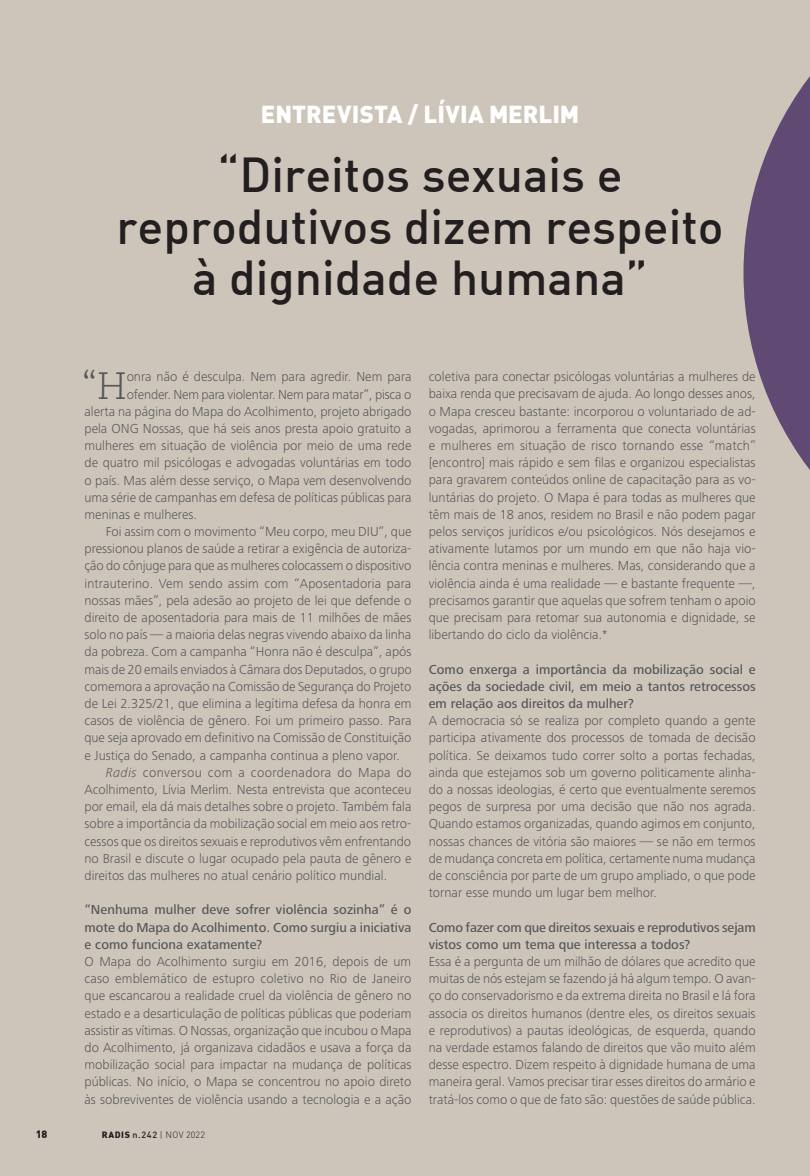
<style>
.page{position:relative;width:810px;height:1176px;background:#fff}
.page>*{position:absolute;margin:0;border:0;box-sizing:border-box;transform-origin:0 0}
.Titulo_H3___Entrevis{font:500 48px/51.6px "DIN Alternate";color:#231f20;text-align:center}
.Capitular_2_linhas{font:300 38.1px "Caecilia LT Std";color:#57585a}
.Entrevistado{font:900 24px "DIN Alternate";color:#fff}
.Entrevista___Corpo_d{font:300 13.5px/17.2px "Frutiger Next LT";color:#57585a;text-align:justify}
.Corpo_de_texto{font:300 13.5px/17.2px "Frutiger Next LT";color:#57585a;text-align:justify}
.Capitular_2_linhas-2{font:300 13.5px "Frutiger Next LT";color:#57585a}
.Entrevista___Pergunt{font:500 13.5px/17.2px "Frutiger Next LT";color:#57585a;text-align:justify}
.t1{font:900 10.5px "DIN";color:#231f20}
.t2{font:300 9px "DIN";letter-spacing:.02em;color:#231f20}
.s1{font-style:italic}
.s2{font-weight:900}
.s3{font-weight:500}
</style>
<div class="page">
<div style="left:0;top:0;width:809px;height:1175px;background:#cec5ba"></div>
<svg style="left:743px;top:77px;width:66px;height:392px;fill:#604a74"></svg>
<p class="Entrevistado" style="left:261px;top:98px;width:320px">ENTREVISTA / LÍVIA MERLIM</p>
<p class="Titulo_H3___Entrevis" style="left:116px;top:147px;width:608px">“Direitos sexuais e reprodutivos dizem respeito à dignidade humana”</p>
<p class="Capitular_2_linhas" style="left:82px;top:364px;width:46px">“H</p>
<p class="Capitular_2_linhas-2" style="left:127px;top:369px;width:286px">onra não é desculpa. Nem para agredir. Nem para</p>
<p class="Capitular_2_linhas-2" style="left:127px;top:386px;width:286px">ofender. Nem para violentar. Nem para matar”, pisca o</p>
<p class="Capitular_2_linhas-2" style="left:84px;top:403px;width:328px">alerta na página do Mapa do Acolhimento, projeto abrigado</p>
<p class="Capitular_2_linhas-2" style="left:84px;top:421px;width:328px">pela ONG Nossas, que há seis anos presta apoio gratuito a</p>
<p class="Capitular_2_linhas-2" style="left:84px;top:438px;width:328px">mulheres em situação de violência por meio de uma rede</p>
<p class="Capitular_2_linhas-2" style="left:84px;top:455px;width:328px">de quatro mil psicólogas e advogadas voluntárias em todo</p>
<p class="Capitular_2_linhas-2" style="left:84px;top:472px;width:328px">o país. Mas além desse serviço, o Mapa vem desenvolvendo</p>
<p class="Capitular_2_linhas-2" style="left:84px;top:489px;width:328px">uma série de campanhas em defesa de políticas públicas para</p>
<p class="Capitular_2_linhas-2" style="left:84px;top:507px;width:114px">meninas e mulheres.</p>
<p class="Corpo_de_texto" style="left:84px;top:523px;width:328px;text-indent:21px">Foi assim com o movimento “Meu corpo, meu DIU”, que pressionou planos de saúde a retirar a exigência de autoriza&shy;ção do cônjuge para que as mulheres colocassem o dispositivo intrauterino. Vem sendo assim com “Aposentadoria para nossas mães”, pela adesão ao projeto de lei que defende o direito de aposentadoria para mais de 11 milhões de mães solo no país — a maioria delas negras vivendo abaixo da linha da pobreza. Com a campanha “Honra não é desculpa”, após mais de 20 emails enviados à Câmara dos Deputados, o grupo comemora a aprovação na Comissão de Segurança do Projeto de Lei 2.325/21, que elimina a legítima defesa da honra em casos de violência de gênero. Foi um primeiro passo. Para que seja aprovado em definitivo na Comissão de Constituição e Justiça do Senado, a campanha continua a pleno vapor.</p>
<p class="Corpo_de_texto" style="left:84px;top:763px;width:328px;text-indent:21px"><span class="s1">Radis</span> conversou com a coordenadora do Mapa do Acolhimento, Lívia Merlim. Nesta entrevista que aconteceu por email, ela dá mais detalhes sobre o projeto. Também fala sobre a importância da mobilização social em meio aos retro&shy;cessos que os direitos sexuais e reprodutivos vêm enfrentando no Brasil e discute o lugar ocupado pela pauta de gênero e direitos das mulheres no atual cenário político mundial.</p>
<p class="Entrevista___Pergunt" style="left:84px;top:901px;width:328px">“Nenhuma mulher deve sofrer violência sozinha” é o mote do Mapa do Acolhimento. Como surgiu a iniciativa e como funciona exatamente?</p>
<p class="Entrevista___Corpo_d" style="left:84px;top:952px;width:328px">O Mapa do Acolhimento surgiu em 2016, depois de um caso emblemático de estupro coletivo no Rio de Janeiro que escancarou a realidade cruel da violência de gênero no estado e a desarticulação de políticas públicas que poderiam assistir as vítimas. O Nossas, organização que incubou o Mapa do Acolhimento, já organizava cidadãos e usava a força da mobilização social para impactar na mudança de políticas públicas. No início, o Mapa se concentrou no apoio direto às sobreviventes de violência usando a tecnologia e a ação</p>
<p class="t1" style="left:36px;top:1126px;width:13px">18</p>
<p class="t2" style="left:102px;top:1128px;width:105px"><span class="s2">RADIS</span> <span class="s3">n.242</span> | NOV 2022</p>
<p class="Entrevista___Corpo_d" style="left:428px;top:368px;width:328px">coletiva para conectar psicólogas voluntárias a mulheres de baixa renda que precisavam de ajuda. Ao longo desses anos, o Mapa cresceu bastante: incorporou o voluntariado de ad&shy;vogadas, aprimorou a ferramenta que conecta voluntárias e mulheres em situação de risco tornando esse “match” [encontro] mais rápido e sem filas e organizou especialistas para gravarem conteúdos online de capacitação para as vo&shy;luntárias do projeto. O Mapa é para todas as mulheres que têm mais de 18 anos, residem no Brasil e não podem pagar pelos serviços jurídicos e/ou psicológicos. Nós desejamos e ativamente lutamos por um mundo em que não haja vio&shy;lência contra meninas e mulheres. Mas, considerando que a violência ainda é uma realidade — e bastante frequente —, precisamos garantir que aquelas que sofrem tenham o apoio que precisam para retomar sua autonomia e dignidade, se libertando do ciclo da violência.*</p>
<p class="Entrevista___Pergunt" style="left:428px;top:660px;width:328px">Como enxerga a importância da mobilização social e ações da sociedade civil, em meio a tantos retrocessos em relação aos direitos da mulher?</p>
<p class="Entrevista___Corpo_d" style="left:428px;top:712px;width:328px">A democracia só se realiza por completo quando a gente participa ativamente dos processos de tomada de decisão política. Se deixamos tudo correr solto a portas fechadas, ainda que estejamos sob um governo politicamente alinha&shy;do a nossas ideologias, é certo que eventualmente seremos pegos de surpresa por uma decisão que não nos agrada.<br>Quando estamos organizadas, quando agimos em conjunto, nossas chances de vitória são maiores — se não em termos de mudança concreta em política, certamente numa mudança de consciência por parte de um grupo ampliado, o que pode tornar esse mundo um lugar bem melhor.</p>
<p class="Entrevista___Pergunt" style="left:428px;top:918px;width:328px">Como fazer com que direitos sexuais e reprodutivos sejam vistos como um tema que interessa a todos?</p>
<p class="Entrevista___Corpo_d" style="left:428px;top:952px;width:328px">Essa é a pergunta de um milhão de dólares que acredito que muitas de nós estejam se fazendo já há algum tempo. O avan&shy;ço do conservadorismo e da extrema direita no Brasil e lá fora associa os direitos humanos (dentre eles, os direitos sexuais e reprodutivos) a pautas ideológicas, de esquerda, quando na verdade estamos falando de direitos que vão muito além desse espectro. Dizem respeito à dignidade humana de uma maneira geral. Vamos precisar tirar esses direitos do armário e tratá-los como o que de fato são: questões de saúde pública.</p>
</div>
